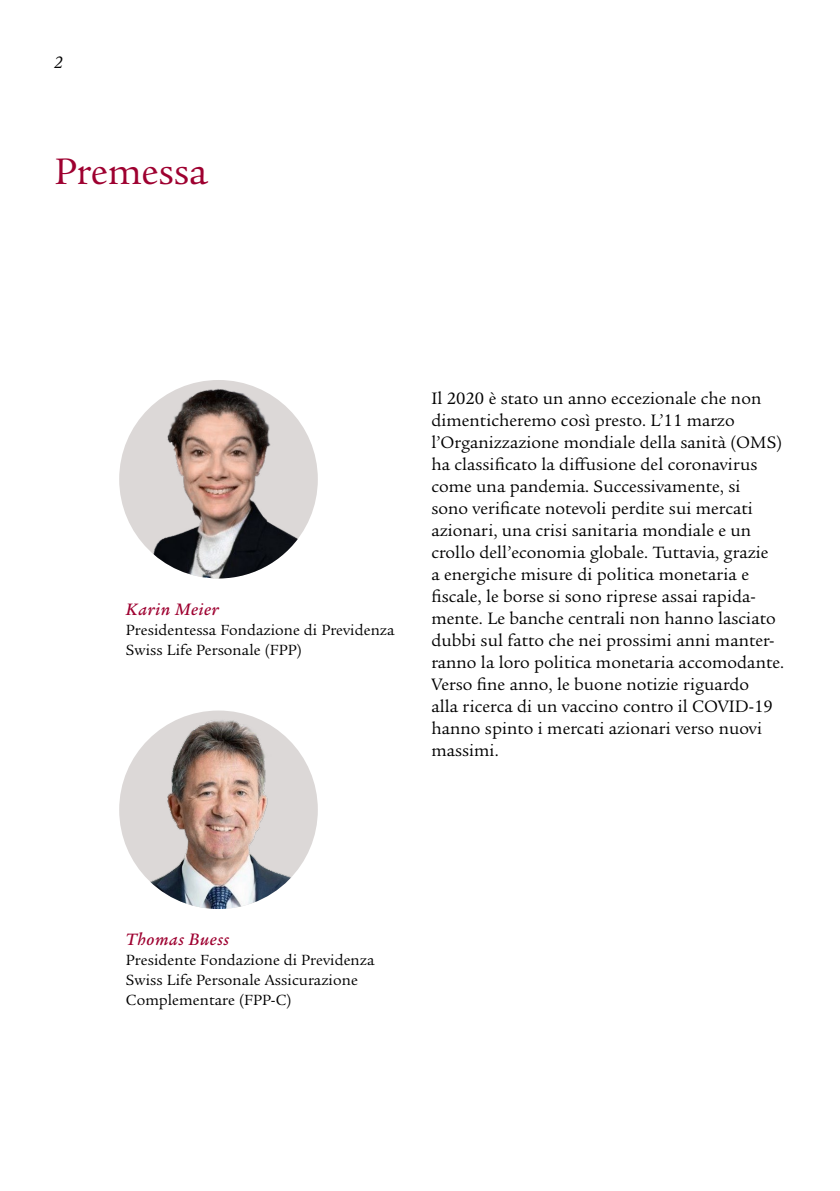
<style>
.page{position:relative;width:840px;height:1191px;background:#fff}
.page>*{position:absolute;margin:0;border:0;box-sizing:border-box;transform-origin:0 0}
.Book_20_22pt_K{font:40px "Legacy Serif ITC Pro";letter-spacing:-.005em;color:#9e0030}
.Book_9_11pt_K{font:18px/22px "Legacy Serif ITC Pro";letter-spacing:.005em;color:#000}
.Book_10_12pt_K{font:italic 500 18px "Legacy Serif ITC Pro";letter-spacing:.035em;color:#9e0030}
.t1{font:italic 18px "Legacy Serif ITC Pro";color:#000}
.Book_10_12pt_K-2{font:16px/20px "Legacy Serif ITC Pro";letter-spacing:.005em;color:#000}
</style>
<div class="page">
<div style="left:119px;top:380px;width:198px;height:198px;background:#dcd8d7;border-radius:50%"></div>
<img style="left:146px;top:382px;width:159px;height:196px">
<div style="left:119px;top:710px;width:198px;height:199px;background:#dcd8d7;border-radius:50%"></div>
<img style="left:142px;top:715px;width:154px;height:194px">
<p class="t1" style="left:54px;top:51px;width:10px">2</p>
<p class="Book_20_22pt_K" style="left:54px;top:147px;width:154px">Premessa</p>
<p class="Book_10_12pt_K" style="left:126px;top:597px;width:94px">Karin Meier</p>
<p class="Book_10_12pt_K-2" style="left:126px;top:619px;width:270px">Presidentessa Fondazione di Previdenza</p>
<p class="Book_10_12pt_K-2" style="left:126px;top:639px;width:177px">Swiss Life Personale (FPP)</p>
<p class="Book_9_11pt_K" style="left:431px;top:387px;width:354px">Il 2020 è stato un anno eccezionale che non dimenticheremo così presto. L’11 marzo l’Organizzazione mondiale della sanità (OMS) ha classificato la diffusione del coronavirus come una pandemia. Successivamente, si<br>sono verificate notevoli perdite sui mercati azionari, una crisi sanitaria mondiale e un crollo dell’economia globale. Tuttavia, grazie<br>a energiche misure di politica monetaria e fiscale, le borse si sono riprese assai rapida&shy;mente. Le banche centrali non hanno lasciato dubbi sul fatto che nei prossimi anni manter&shy;ranno la loro politica monetaria accomodante.<br>Verso fine anno, le buone notizie riguardo<br>alla ricerca di un vaccino contro il COVID-19 hanno spinto i mercati azionari verso nuovi massimi.</p>
<p class="Book_10_12pt_K" style="left:126px;top:927px;width:105px">Thomas Buess</p>
<p class="Book_10_12pt_K-2" style="left:126px;top:949px;width:250px">Presidente Fondazione di Previdenza<br>Swiss Life Personale Assicurazione<br>Complementare (FPP-C)</p>
</div>
